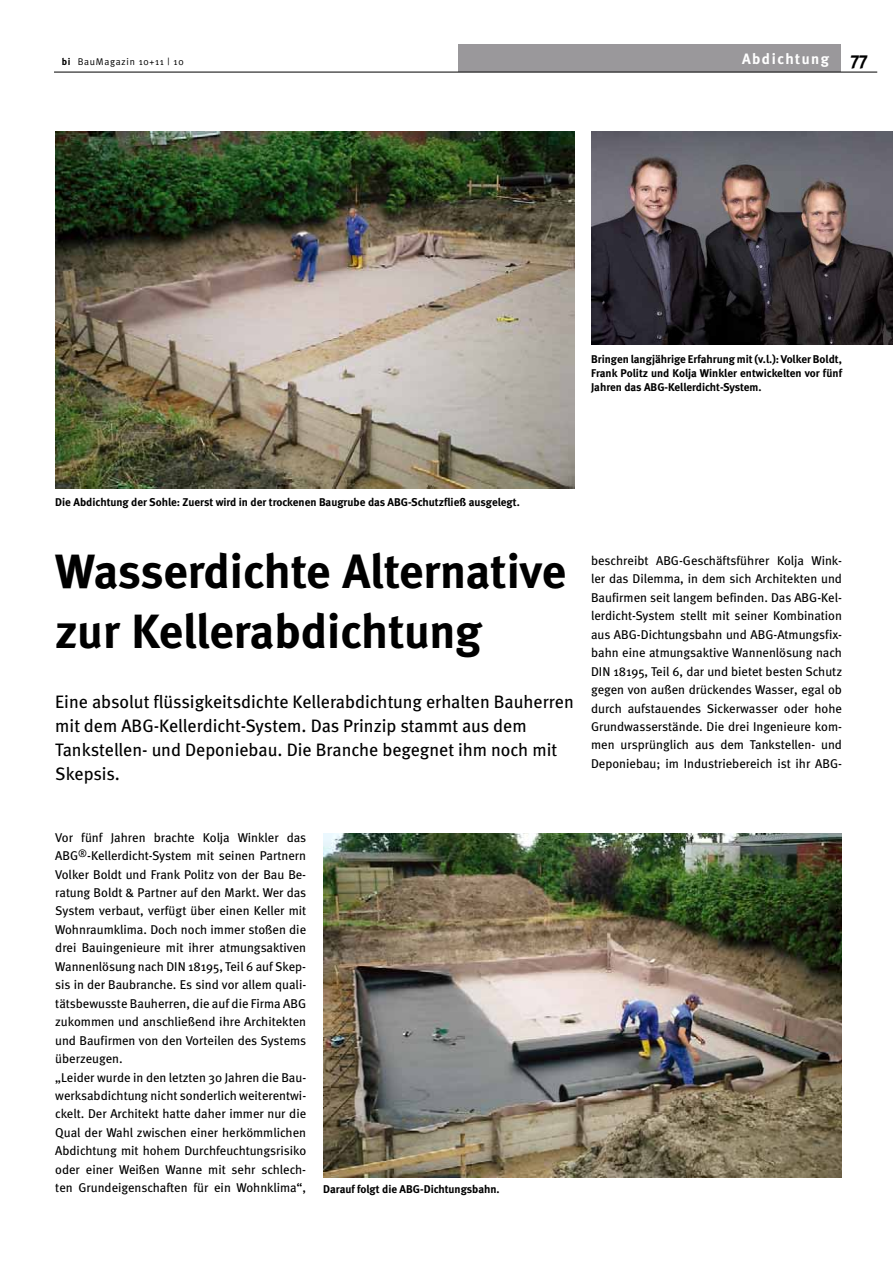
<style>
.page{position:relative;width:893px;height:1263px;background:#fff}
.page>*{position:absolute;margin:0;border:0;box-sizing:border-box;transform-origin:0 0}
.t1{font:700 48px/60px "Meta";color:#000}
.t2{font:18px/24px "Meta";color:#000}
.t3{font:700 15px "Meta Plus";letter-spacing:.1em;color:#fff}
.t4{font:12.75px/18.5px "Meta";color:#000}
.t5{font:700 11.25px/13.8px "Meta";color:#000;text-align:justify}
.t6{font:9.75px "Meta Plus Normal";letter-spacing:.075em;color:#000}
.s1{font-family:"Meta";font-weight:700}
.s2{font-size:18.75px;color:#000}
</style>
<div class="page">
<div style="left:458px;top:44px;width:382px;height:28px;background:#9a989b"></div>
<hr style="left:54px;top:72px;width:823px;height:1px;background:#000">
<img style="left:55px;top:132px;width:519px;height:356px">
<img style="left:591px;top:132px;width:302px;height:212px">
<img style="left:323px;top:833px;width:519px;height:345px">
<p class="t6" style="left:62px;top:58px;width:123px"><span class="s1">bi</span> BauMagazin 10+11 | 10</p>
<p class="t3" style="left:742px;top:53px;width:127px">Abdichtung <span class="s2">77</span></p>
<p class="t5" style="left:591px;top:353px;width:252px">Bringen langjährige Erfahrung mit (v.l.): Volker Boldt, Frank Politz und Kolja Winkler entwickelten vor fünf Jahren das ABG-Kellerdicht-System.</p>
<p class="t5" style="left:55px;top:496px;width:466px">Die Abdichtung der Sohle: Zuerst wird in der trockenen Baugrube das ABG-Schutzfließ ausgelegt.</p>
<h1 class="t1" style="left:55px;top:544px;width:512px">Wasserdichte Alternative zur Kellerabdichtung</h1>
<h2 class="t2" style="left:55px;top:691px;width:520px">Eine absolut flüssigkeitsdichte Kellerabdichtung erhalten Bauherren mit dem ABG-Kellerdicht-System. Das Prinzip stammt aus dem Tankstellen- und Deponiebau. Die Branche begegnet ihm noch mit Skepsis.</h2>
<p class="t4" style="left:591px;top:552px;width:253px;text-align:justify">beschreibt ABG-Geschäftsführer Kolja Wink&shy;ler das Dilemma, in dem sich Architekten und Baufirmen seit langem befinden. Das ABG-Kel&shy;lerdicht-System stellt mit seiner Kombination aus ABG-Dichtungsbahn und ABG-Atmungsfix&shy;bahn eine atmungsaktive Wannenlösung nach DIN 18195, Teil 6, dar und bietet besten Schutz gegen von außen drückendes Wasser, egal ob durch aufstauendes Sickerwasser oder hohe Grundwasserstände. Die drei Ingenieure kom&shy;men ursprünglich aus dem Tankstellen- und Deponiebau; im Industriebereich ist ihr ABG-</p>
<p class="t4" style="left:55px;top:829px;width:253px">Vor fünf Jahren brachte Kolja Winkler das ABG<sup>®</sup>-Kellerdicht-System mit seinen Partnern Volker Boldt und Frank Politz von der Bau Be&shy;ratung Boldt &amp; Partner auf den Markt. Wer das System verbaut, verfügt über einen Keller mit Wohnraumklima. Doch noch immer stoßen die drei Bauingenieure mit ihrer atmungsaktiven Wannenlösung nach DIN 18195, Teil 6 auf Skep&shy;sis in der Baubranche. Es sind vor allem quali&shy;tätsbewusste Bauherren, die auf die Firma ABG zukommen und anschließend ihre Architekten und Baufirmen von den Vorteilen des Systems überzeugen.<br>„Leider wurde in den letzten 30 Jahren die Bau&shy;werksabdichtung nicht sonderlich weiterentwi&shy;ckelt. Der Architekt hatte daher immer nur die Qual der Wahl zwischen einer herkömmlichen Abdichtung mit hohem Durchfeuchtungsrisiko oder einer Weißen Wanne mit sehr schlech&shy;ten Grundeigenschaften für ein Wohnklima“,</p>
<p class="t5" style="left:323px;top:1183px;width:178px">Darauf folgt die ABG-Dichtungsbahn.</p>
</div>
